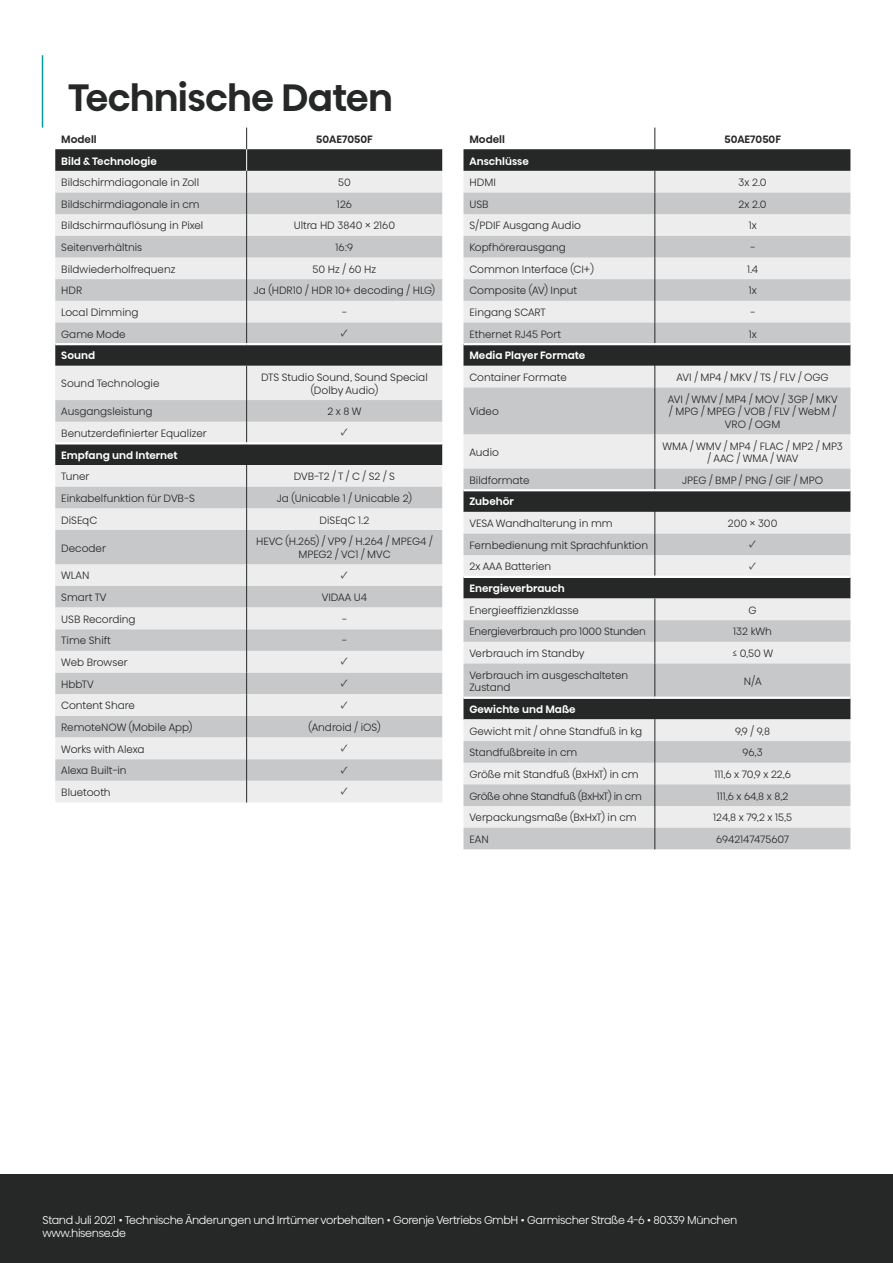
<style>
.page{position:relative;width:893px;height:1263px;background:#fff}
.page>*{position:absolute;margin:0;border:0;box-sizing:border-box;transform-origin:0 0}
.t1{font:500 37.5px "Hisense Alfabet";letter-spacing:-.02em;color:#262727}
.t2{font:300 11.25px/13.5px "Hisense Alfabet";letter-spacing:-.03em;color:#fff}
.t3{font:300 10.5px/12.6px "Hisense Alfabet";color:#262727;text-align:center}
.t4{font:500 10.5px "Hisense Alfabet";color:#fff}
.t5{font:300 10.5px "Hisense Alfabet";letter-spacing:-.02em;color:#262727}
.t6{font:500 10.5px "Hisense Alfabet";color:#262727}
.t7{font:500 10.5px "Minion Pro";color:#262727}
</style>
<div class="page">
<div style="left:0;top:1175px;width:893px;height:88px;background:#262727"></div>
<svg style="left:55px;top:149px;width:387px;height:22px;background:#2a2b2b"></svg>
<div style="left:55px;top:171px;width:387px;height:22px;background:#ededed"></div>
<svg style="left:55px;top:193px;width:387px;height:415px;background:#c8c8c9"></svg>
<svg style="left:55px;top:608px;width:387px;height:194px;background:#dcdcdd"></svg>
<hr style="left:246px;top:366px;width:1px;height:34px;background:#262727">
<svg style="left:246px;top:400px;width:1px;height:130px"></svg>
<hr style="left:246px;top:530px;width:1px;height:34px;background:#262727">
<svg style="left:246px;top:564px;width:1px;height:238px"></svg>
<svg style="left:246px;top:128px;width:1px;height:215px"></svg>
<hr style="left:55px;top:343px;width:192px;height:2px;background:#fff">
<hr style="left:247px;top:343px;width:195px;height:2px;background:#fff">
<hr style="left:55px;top:442px;width:192px;height:2px;background:#fff">
<hr style="left:247px;top:442px;width:195px;height:2px;background:#fff">
<svg style="left:463px;top:149px;width:387px;height:22px;background:#2a2b2b"></svg>
<div style="left:463px;top:171px;width:387px;height:22px;background:#ededed"></div>
<svg style="left:463px;top:193px;width:387px;height:656px;background:#c3c3c4"></svg>
<svg style="left:654px;top:128px;width:1px;height:21px"></svg>
<svg style="left:654px;top:171px;width:1px;height:216px"></svg>
<hr style="left:654px;top:387px;width:1px;height:47px;background:#262727">
<hr style="left:654px;top:434px;width:1px;height:35px;background:#262727">
<svg style="left:654px;top:469px;width:1px;height:107px"></svg>
<svg style="left:654px;top:598px;width:1px;height:65px"></svg>
<hr style="left:654px;top:663px;width:1px;height:34px;background:#262727">
<svg style="left:654px;top:699px;width:1px;height:150px"></svg>
<hr style="left:463px;top:343px;width:192px;height:2px;background:#fff">
<hr style="left:655px;top:343px;width:195px;height:2px;background:#fff">
<hr style="left:463px;top:489px;width:192px;height:2px;background:#fff">
<hr style="left:655px;top:489px;width:195px;height:2px;background:#fff">
<hr style="left:463px;top:576px;width:192px;height:2px;background:#fff">
<hr style="left:655px;top:576px;width:195px;height:2px;background:#fff">
<hr style="left:463px;top:697px;width:192px;height:2px;background:#fff">
<hr style="left:655px;top:697px;width:195px;height:2px;background:#fff">
<hr style="left:42px;top:55px;width:1px;height:73px;background:#009a9d">
<h1 class="t1" style="left:68px;top:71px;width:327px">Technische Daten</h1>
<p class="t6" style="left:61px;top:132px;width:37px">Modell</p>
<p class="t6" style="left:316px;top:132px;width:58px">50AE7050F</p>
<p class="t4" style="left:61px;top:153px;width:97px">Bild &amp; Technologie</p>
<p class="t3" style="left:61px;top:175px;width:139px">Bildschirmdiagonale in Zoll</p>
<p class="t3" style="left:338px;top:175px;width:14px">50</p>
<p class="t3" style="left:61px;top:196px;width:140px">Bildschirmdiagonale in cm</p>
<p class="t3" style="left:337px;top:196px;width:16px">126</p>
<p class="t3" style="left:61px;top:218px;width:144px">Bildschirmauflösung in Pixel</p>
<p class="t3" style="left:294px;top:218px;width:103px">Ultra HD 3840 × 2160</p>
<p class="t3" style="left:61px;top:239px;width:82px">Seitenverhältnis</p>
<p class="t3" style="left:336px;top:239px;width:19px">16:9</p>
<p class="t3" style="left:61px;top:261px;width:116px">Bildwiederholfrequenz</p>
<p class="t3" style="left:313px;top:261px;width:65px">50 Hz / 60 Hz</p>
<p class="t3" style="left:61px;top:283px;width:23px">HDR</p>
<p class="t3" style="left:254px;top:283px;width:183px">Ja (HDR10 / HDR 10+ decoding / HLG)</p>
<p class="t3" style="left:61px;top:304px;width:79px">Local Dimming</p>
<p class="t3" style="left:342px;top:304px;width:7px">−</p>
<p class="t3" style="left:61px;top:326px;width:66px">Game Mode</p>
<p class="t7" style="left:341px;top:326px;width:9px">✓</p>
<p class="t4" style="left:61px;top:348px;width:35px">Sound</p>
<p class="t3" style="left:61px;top:376px;width:100px">Sound Technologie</p>
<p class="t3" style="left:261px;top:369px;width:168px">DTS Studio Sound, Sound Special (Dolby Audio)</p>
<p class="t3" style="left:61px;top:404px;width:93px">Ausgangsleistung</p>
<p class="t3" style="left:327px;top:404px;width:36px">2 x 8 W</p>
<p class="t3" style="left:61px;top:425px;width:147px">Benutzerdefinierter Equalizer</p>
<p class="t7" style="left:341px;top:425px;width:9px">✓</p>
<p class="t4" style="left:61px;top:447px;width:118px">Empfang und Internet</p>
<p class="t3" style="left:61px;top:469px;width:30px">Tuner</p>
<p class="t3" style="left:294px;top:469px;width:103px">DVB-T2 / T / C / S2 / S</p>
<p class="t3" style="left:61px;top:490px;width:135px">Einkabelfunktion für DVB-S</p>
<p class="t3" style="left:277px;top:490px;width:136px">Ja (Unicable 1 / Unicable 2)</p>
<p class="t3" style="left:61px;top:512px;width:37px">DiSEqC</p>
<p class="t3" style="left:320px;top:512px;width:51px">DiSEqC 1.2</p>
<p class="t3" style="left:61px;top:540px;width:46px">Decoder</p>
<p class="t3" style="left:256px;top:534px;width:178px">HEVC (H.265) / VP9 / H.264 / MPEG4 /<br>MPEG2 / VC1 / MVC</p>
<p class="t3" style="left:61px;top:568px;width:30px">WLAN</p>
<p class="t7" style="left:341px;top:567px;width:9px">✓</p>
<p class="t3" style="left:61px;top:589px;width:47px">Smart TV</p>
<p class="t3" style="left:322px;top:589px;width:47px">VIDAA U4</p>
<p class="t3" style="left:61px;top:611px;width:76px">USB Recording</p>
<p class="t3" style="left:342px;top:611px;width:7px">−</p>
<p class="t3" style="left:61px;top:633px;width:51px">Time Shift</p>
<p class="t3" style="left:342px;top:633px;width:7px">−</p>
<p class="t3" style="left:61px;top:654px;width:68px">Web Browser</p>
<p class="t7" style="left:341px;top:654px;width:9px">✓</p>
<p class="t3" style="left:61px;top:676px;width:34px">HbbTV</p>
<p class="t7" style="left:341px;top:676px;width:9px">✓</p>
<p class="t3" style="left:61px;top:698px;width:75px">Content Share</p>
<p class="t7" style="left:341px;top:697px;width:9px">✓</p>
<p class="t3" style="left:61px;top:719px;width:133px">RemoteNOW (Mobile App)</p>
<p class="t3" style="left:308px;top:719px;width:74px">(Android / iOS)</p>
<p class="t3" style="left:61px;top:741px;width:85px">Works with Alexa</p>
<p class="t7" style="left:341px;top:740px;width:9px">✓</p>
<p class="t3" style="left:61px;top:763px;width:67px">Alexa Built-in</p>
<p class="t7" style="left:341px;top:762px;width:9px">✓</p>
<p class="t3" style="left:61px;top:784px;width:51px">Bluetooth</p>
<p class="t7" style="left:341px;top:784px;width:9px">✓</p>
<p class="t6" style="left:469px;top:132px;width:37px">Modell</p>
<p class="t6" style="left:724px;top:132px;width:58px">50AE7050F</p>
<p class="t4" style="left:469px;top:153px;width:61px">Anschlüsse</p>
<p class="t3" style="left:469px;top:175px;width:28px">HDMI</p>
<p class="t3" style="left:739px;top:175px;width:30px">3x 2.0</p>
<p class="t3" style="left:469px;top:196px;width:21px">USB</p>
<p class="t3" style="left:739px;top:196px;width:30px">2x 2.0</p>
<p class="t3" style="left:469px;top:218px;width:113px">S/PDIF Ausgang Audio</p>
<p class="t3" style="left:749px;top:218px;width:10px">1x</p>
<p class="t3" style="left:469px;top:239px;width:98px">Kopfhörerausgang</p>
<p class="t3" style="left:750px;top:239px;width:7px">−</p>
<p class="t3" style="left:469px;top:261px;width:126px">Common Interface (CI+)</p>
<p class="t3" style="left:747px;top:261px;width:13px">1.4</p>
<p class="t3" style="left:469px;top:283px;width:109px">Composite (AV) Input</p>
<p class="t3" style="left:749px;top:283px;width:10px">1x</p>
<p class="t3" style="left:469px;top:304px;width:78px">Eingang SCART</p>
<p class="t3" style="left:750px;top:304px;width:7px">−</p>
<p class="t3" style="left:469px;top:326px;width:93px">Ethernet RJ45 Port</p>
<p class="t3" style="left:749px;top:326px;width:10px">1x</p>
<p class="t4" style="left:469px;top:348px;width:117px">Media Player Formate</p>
<p class="t3" style="left:469px;top:369px;width:99px">Container Formate</p>
<p class="t3" style="left:677px;top:369px;width:154px">AVI / MP4 / MKV / TS / FLV / OGG</p>
<p class="t3" style="left:469px;top:404px;width:31px">Video</p>
<p class="t3" style="left:668px;top:391px;width:171px">AVI / WMV / MP4 / MOV / 3GP / MKV / MPG / MPEG / VOB / FLV / WebM /<br>VRO / OGM</p>
<p class="t3" style="left:469px;top:444px;width:31px">Audio</p>
<p class="t3" style="left:662px;top:438px;width:182px">WMA / WMV / MP4 / FLAC / MP2 / MP3 / AAC / WMA / WAV</p>
<p class="t3" style="left:469px;top:472px;width:62px">Bildformate</p>
<p class="t3" style="left:682px;top:472px;width:143px">JPEG / BMP / PNG / GIF / MPO</p>
<p class="t4" style="left:469px;top:494px;width:46px">Zubehör</p>
<p class="t3" style="left:469px;top:515px;width:145px">VESA Wandhalterung in mm</p>
<p class="t3" style="left:728px;top:515px;width:51px">200 × 300</p>
<p class="t3" style="left:469px;top:537px;width:180px">Fernbedienung mit Sprachfunktion</p>
<p class="t7" style="left:749px;top:537px;width:9px">✓</p>
<p class="t3" style="left:469px;top:559px;width:83px">2x AAA Batterien</p>
<p class="t7" style="left:749px;top:558px;width:9px">✓</p>
<p class="t4" style="left:469px;top:581px;width:97px">Energieverbrauch</p>
<p class="t3" style="left:469px;top:602px;width:111px">Energieeffizienzklasse</p>
<p class="t3" style="left:749px;top:602px;width:10px">G</p>
<p class="t5" style="left:469px;top:622px;width:178px">Energieverbrauch pro 1000 Stunden</p>
<p class="t3" style="left:733px;top:624px;width:40px">132 kWh</p>
<p class="t3" style="left:469px;top:645px;width:117px">Verbrauch im Standby</p>
<p class="t3" style="left:732px;top:645px;width:42px">≤ 0,50 W</p>
<p class="t3" style="left:469px;top:667px;width:160px;text-align:left">Verbrauch im ausgeschalteten<br>Zustand</p>
<p class="t3" style="left:744px;top:673px;width:19px">N/A</p>
<p class="t4" style="left:469px;top:702px;width:108px">Gewichte und Maße</p>
<p class="t3" style="left:469px;top:723px;width:174px">Gewicht mit / ohne Standfuß in kg</p>
<p class="t3" style="left:735px;top:723px;width:36px">9,9 / 9,8</p>
<p class="t3" style="left:469px;top:745px;width:109px">Standfußbreite in cm</p>
<p class="t3" style="left:742px;top:745px;width:22px">96,3</p>
<p class="t3" style="left:469px;top:766px;width:171px">Größe mit Standfuß (BxHxT) in cm</p>
<p class="t3" style="left:714px;top:766px;width:78px">111,6 x 70,9 x 22,6</p>
<p class="t5" style="left:469px;top:786px;width:174px">Größe ohne Standfuß (BxHxT) in cm</p>
<p class="t3" style="left:717px;top:788px;width:73px">111,6 x 64,8 x 8,2</p>
<p class="t3" style="left:469px;top:809px;width:169px">Verpackungsmaße (BxHxT) in cm</p>
<p class="t3" style="left:713px;top:809px;width:80px">124,8 x 79,2 x 15,5</p>
<p class="t3" style="left:469px;top:831px;width:21px">EAN</p>
<p class="t3" style="left:716px;top:831px;width:75px">6942147475607</p>
<p class="t2" style="left:43px;top:1211px;width:696px">Stand Juli 2021 • Technische Änderungen und Irrtümer vorbehalten • Gorenje Vertriebs GmbH • Garmischer Straße 4-6 • 80339 München www.hisense.de</p>
</div>
